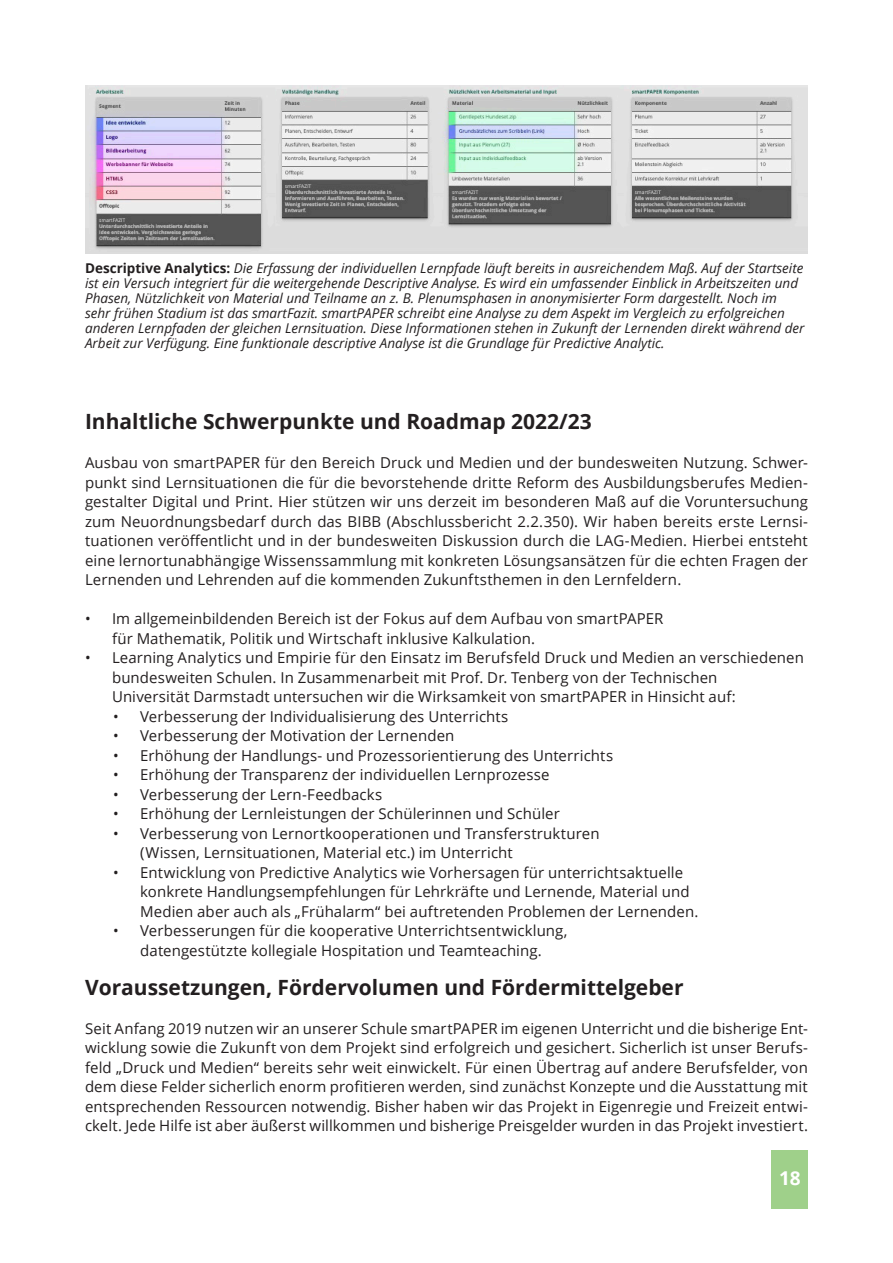
<style>
.page{position:relative;width:893px;height:1263px;background:#fff}
.page>*{position:absolute;margin:0;border:0;box-sizing:border-box;transform-origin:0 0}
.Überschrift_2{font:700 21px "Open Sans";color:#231f20}
.t1{font:700 19.05px "Open Sans";color:#fff}
.Absatz{font:15px/19.5px "Open Sans";letter-spacing:.005em;color:#231f20}
.Bildunterschrift{font:italic 13.5px/15px "Open Sans";color:#231f20}
.s1{font-weight:700;font-style:normal}
</style>
<div class="page">
<div style="left:772px;top:1151px;width:36px;height:58px;background:#9fd08a"></div>
<img style="left:85px;top:85px;width:723px;height:169px">
<p class="Bildunterschrift" style="left:85px;top:260px;width:721px"><span class="s1">Descriptive Analytics:</span> Die Erfassung der individuellen Lernpfade läuft bereits in ausreichendem Maß. Auf der Startseite ist ein Versuch integriert für die weitergehende Descriptive Analyse. Es wird ein umfassender Einblick in Arbeitszeiten und Phasen, Nützlichkeit von Material und Teilname an z. B. Plenumsphasen in anonymisierter Form dargestellt. Noch im sehr frühen Stadium ist das smartFazit. smartPAPER schreibt eine Analyse zu dem Aspekt im Vergleich zu erfolgreichen anderen Lernpfaden der gleichen Lernsituation. Diese Informationen stehen in Zukunft der Lernenden direkt während der Arbeit zur Verfügung. Eine funktionale descriptive Analyse ist die Grundlage für Predictive Analytic.</p>
<p class="Überschrift_2" style="left:85px;top:407px;width:508px">Inhaltliche Schwerpunkte und Roadmap 2022/23</p>
<p class="Absatz" style="left:85px;top:452px;width:724px;text-align:justify">Ausbau von smartPAPER für den Bereich Druck und Medien und der bundesweiten Nutzung. Schwer&shy;punkt sind Lernsituationen die für die bevorstehende dritte Reform des Ausbildungsberufes Medien&shy;gestalter Digital und Print. Hier stützen wir uns derzeit im besonderen Maß auf die Voruntersuchung zum Neuordnungsbedarf durch das BIBB (Abschlussbericht 2.2.350). Wir haben bereits erste Lernsi&shy;tuationen veröffentlicht und in der bundesweiten Diskussion durch die LAG-Medien. Hierbei entsteht eine lernortunabhängige Wissenssammlung mit konkreten Lösungsansätzen für die echten Fragen der Lernenden und Lehrenden auf die kommenden Zukunftsthemen in den Lernfeldern.</p>
<p class="Absatz" style="left:112px;top:608px;width:553px;text-indent:-27px">• Im allgemeinbildenden Bereich ist der Fokus auf dem Aufbau von smartPAPER für Mathematik, Politik und Wirtschaft inklusive Kalkulation.</p>
<p class="Absatz" style="left:112px;top:647px;width:693px;text-indent:-27px">• Learning Analytics und Empirie für den Einsatz im Berufsfeld Druck und Medien an verschiedenen bundesweiten Schulen. In Zusammenarbeit mit Prof. Dr. Tenberg von der Technischen<br>Universität Darmstadt untersuchen wir die Wirksamkeit von smartPAPER in Hinsicht auf:</p>
<p class="Absatz" style="left:113px;top:706px;width:397px">• Verbesserung der Individualisierung des Unterrichts</p>
<p class="Absatz" style="left:113px;top:725px;width:343px">• Verbesserung der Motivation der Lernenden</p>
<p class="Absatz" style="left:113px;top:745px;width:501px">• Erhöhung der Handlungs- und Prozessorientierung des Unterrichts</p>
<p class="Absatz" style="left:113px;top:764px;width:438px">• Erhöhung der Transparenz der individuellen Lernprozesse</p>
<p class="Absatz" style="left:113px;top:784px;width:270px">• Verbesserung der Lern-Feedbacks</p>
<p class="Absatz" style="left:113px;top:803px;width:448px">• Erhöhung der Lernleistungen der Schülerinnen und Schüler</p>
<p class="Absatz" style="left:140px;top:823px;width:461px;text-indent:-27px">• Verbesserung von Lernortkooperationen und Transferstrukturen (Wissen, Lernsituationen, Material etc.) im Unterricht</p>
<p class="Absatz" style="left:140px;top:862px;width:559px;text-indent:-27px">• Entwicklung von Predictive Analytics wie Vorhersagen für unterrichtsaktuelle konkrete Handlungsempfehlungen für Lehrkräfte und Lernende, Material und<br>Medien aber auch als „Frühalarm“ bei auftretenden Problemen der Lernenden.</p>
<p class="Absatz" style="left:113px;top:920px;width:456px;text-align:center">• Verbesserungen für die kooperative Unterrichtsentwicklung, datengestützte kollegiale Hospitation und Teamteaching.</p>
<p class="Überschrift_2" style="left:85px;top:972px;width:600px">Voraussetzungen, Fördervolumen und Fördermittelgeber</p>
<p class="Absatz" style="left:85px;top:1018px;width:724px;text-align:justify">Seit Anfang 2019 nutzen wir an unserer Schule smartPAPER im eigenen Unterricht und die bisherige Ent&shy;wicklung sowie die Zukunft von dem Projekt sind erfolgreich und gesichert. Sicherlich ist unser Berufs&shy;feld „Druck und Medien“ bereits sehr weit einwickelt. Für einen Übertrag auf andere Berufsfelder, von dem diese Felder sicherlich enorm profitieren werden, sind zunächst Konzepte und die Ausstattung mit entsprechenden Ressourcen notwendig. Bisher haben wir das Projekt in Eigenregie und Freizeit entwi&shy;ckelt. Jede Hilfe ist aber äußerst willkommen und bisherige Preisgelder wurden in das Projekt investiert.</p>
<p class="t1" style="left:779px;top:1165px;width:23px">18</p>
</div>
